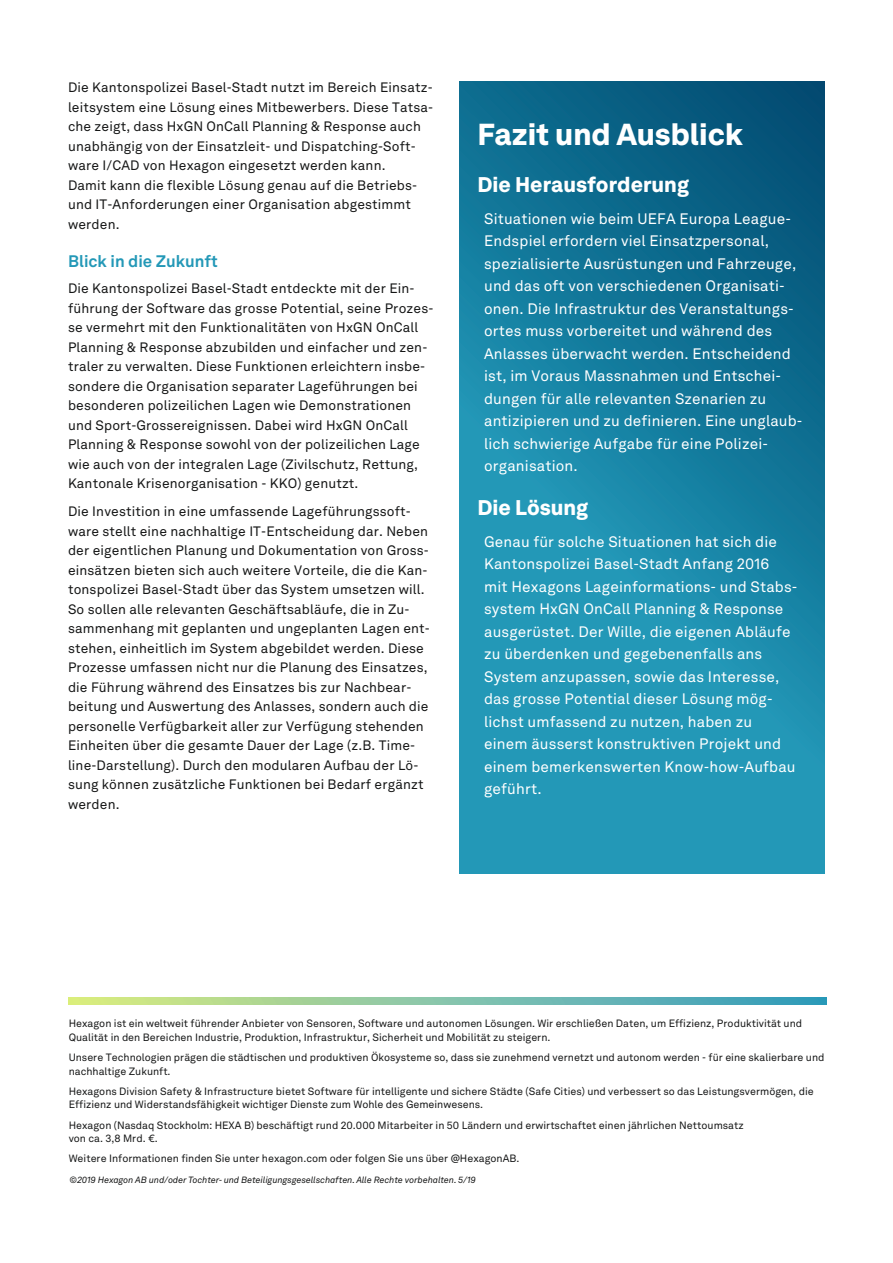
<style>
.page{position:relative;width:893px;height:1263px;background:#fff}
.page>*{position:absolute;margin:0;border:0;box-sizing:border-box;transform-origin:0 0}
.t1{font:900 30px "Hexagon Akkurat";color:#fff}
.t2{font:900 21px "Hexagon Akkurat";color:#fff}
.t3{font:700 16.5px "Hexagon Akkurat";color:#2398b7}
.t4{font:15px/22.5px "Hexagon Akkurat";letter-spacing:.01em;color:#fff}
.t5{font:13.5px/19.5px "Hexagon Akkurat";letter-spacing:.01em;color:#151616}
.t6{font:10.5px/13.5px "Hexagon Akkurat";color:#151616}
.t7{font:italic 9px "Hexagon Akkurat";color:#151616}
</style>
<div class="page">
<svg style="left:459px;top:81px;width:366px;height:792px;background:#1781a2"></svg>
<svg style="left:68px;top:998px;width:759px;height:6px;background:#85c3a3"></svg>
<p class="t5" style="left:68px;top:77px;width:367px">Die Kantonspolizei Basel-Stadt nutzt im Bereich Einsatz&shy;leitsystem eine Lösung eines Mitbewerbers. Diese Tatsa&shy;che zeigt, dass HxGN OnCall Planning &amp; Response auch unabhängig von der Einsatzleit- und Dispatching-Soft&shy;ware I/CAD von Hexagon eingesetzt werden kann.<br>Damit kann die flexible Lösung genau auf die Betriebs&shy;und IT-Anforderungen einer Organisation abgestimmt werden.</p>
<p class="t3" style="left:68px;top:249px;width:151px">Blick in die Zukunft</p>
<p class="t5" style="left:68px;top:278px;width:367px">Die Kantonspolizei Basel-Stadt entdeckte mit der Ein&shy;führung der Software das grosse Potential, seine Prozes&shy;se vermehrt mit den Funktionalitäten von HxGN OnCall Planning &amp; Response abzubilden und einfacher und zen&shy;traler zu verwalten. Diese Funktionen erleichtern insbe&shy;sondere die Organisation separater Lageführungen bei besonderen polizeilichen Lagen wie Demonstrationen und Sport-Grossereignissen. Dabei wird HxGN OnCall Planning &amp; Response sowohl von der polizeilichen Lage wie auch von der integralen Lage (Zivilschutz, Rettung, Kantonale Krisenorganisation - KKO) genutzt.</p>
<p class="t5" style="left:68px;top:501px;width:363px">Die Investition in eine umfassende Lageführungssoft&shy;ware stellt eine nachhaltige IT-Entscheidung dar. Neben der eigentlichen Planung und Dokumentation von Gross&shy;einsätzen bieten sich auch weitere Vorteile, die die Kan&shy;tonspolizei Basel-Stadt über das System umsetzen will.<br>So sollen alle relevanten Geschäftsabläufe, die in Zu&shy;sammenhang mit geplanten und ungeplanten Lagen ent&shy;stehen, einheitlich im System abgebildet werden. Diese Prozesse umfassen nicht nur die Planung des Einsatzes, die Führung während des Einsatzes bis zur Nachbear&shy;beitung und Auswertung des Anlasses, sondern auch die personelle Verfügbarkeit aller zur Verfügung stehenden Einheiten über die gesamte Dauer der Lage (z.B. Time&shy;line-Darstellung). Durch den modularen Aufbau der Lö&shy;sung können zusätzliche Funktionen bei Bedarf ergänzt werden.</p>
<h1 class="t1" style="left:477px;top:111px;width:267px">Fazit und Ausblick</h1>
<h2 class="t2" style="left:477px;top:168px;width:213px">Die Herausforderung</h2>
<p class="t4" style="left:484px;top:207px;width:320px">Situationen wie beim UEFA Europa League-Endspiel erfordern viel Einsatzpersonal, spezialisierte Ausrüstungen und Fahrzeuge, und das oft von verschiedenen Organisati&shy;onen. Die Infrastruktur des Veranstaltungs&shy;ortes muss vorbereitet und während des Anlasses überwacht werden. Entscheidend ist, im Voraus Massnahmen und Entschei&shy;dungen für alle relevanten Szenarien zu antizipieren und zu definieren. Eine unglaub&shy;lich schwierige Aufgabe für eine Polizei&shy;organisation.</p>
<h2 class="t2" style="left:477px;top:491px;width:112px">Die Lösung</h2>
<p class="t4" style="left:484px;top:529px;width:315px">Genau für solche Situationen hat sich die Kantonspolizei Basel-Stadt Anfang 2016<br>mit Hexagons Lageinformations- und Stabs&shy;system HxGN OnCall Planning &amp; Response ausgerüstet. Der Wille, die eigenen Abläufe zu überdenken und gegebenenfalls ans System anzupassen, sowie das Interesse, das grosse Potential dieser Lösung mög&shy;lichst umfassend zu nutzen, haben zu einem äusserst konstruktiven Projekt und einem bemerkenswerten Know-how-Aufbau geführt.</p>
<p class="t6" style="left:69px;top:1016px;width:735px">Hexagon ist ein weltweit führender Anbieter von Sensoren, Software und autonomen Lösungen. Wir erschließen Daten, um Effizienz, Produktivität und<br>Qualität in den Bereichen Industrie, Produktion, Infrastruktur, Sicherheit und Mobilität zu steigern.</p>
<p class="t6" style="left:69px;top:1050px;width:757px">Unsere Technologien prägen die städtischen und produktiven Ökosysteme so, dass sie zunehmend vernetzt und autonom werden - für eine skalierbare und nachhaltige Zukunft.</p>
<p class="t6" style="left:69px;top:1084px;width:746px">Hexagons Division Safety &amp; Infrastructure bietet Software für intelligente und sichere Städte (Safe Cities) und verbessert so das Leistungsvermögen, die<br>Effizienz und Widerstandsfähigkeit wichtiger Dienste zum Wohle des Gemeinwesens.</p>
<p class="t6" style="left:69px;top:1117px;width:676px">Hexagon (Nasdaq Stockholm: HEXA B) beschäftigt rund 20.000 Mitarbeiter in 50 Ländern und erwirtschaftet einen jährlichen Nettoumsatz von ca. 3,8 Mrd. €.</p>
<p class="t6" style="left:69px;top:1151px;width:452px">Weitere Informationen finden Sie unter hexagon.com oder folgen Sie uns über @HexagonAB.</p>
<p class="t7" style="left:70px;top:1173px;width:408px">©2019 Hexagon AB und/oder Tochter- und Beteiligungsgesellschaften. Alle Rechte vorbehalten. 5/19</p>
</div>
